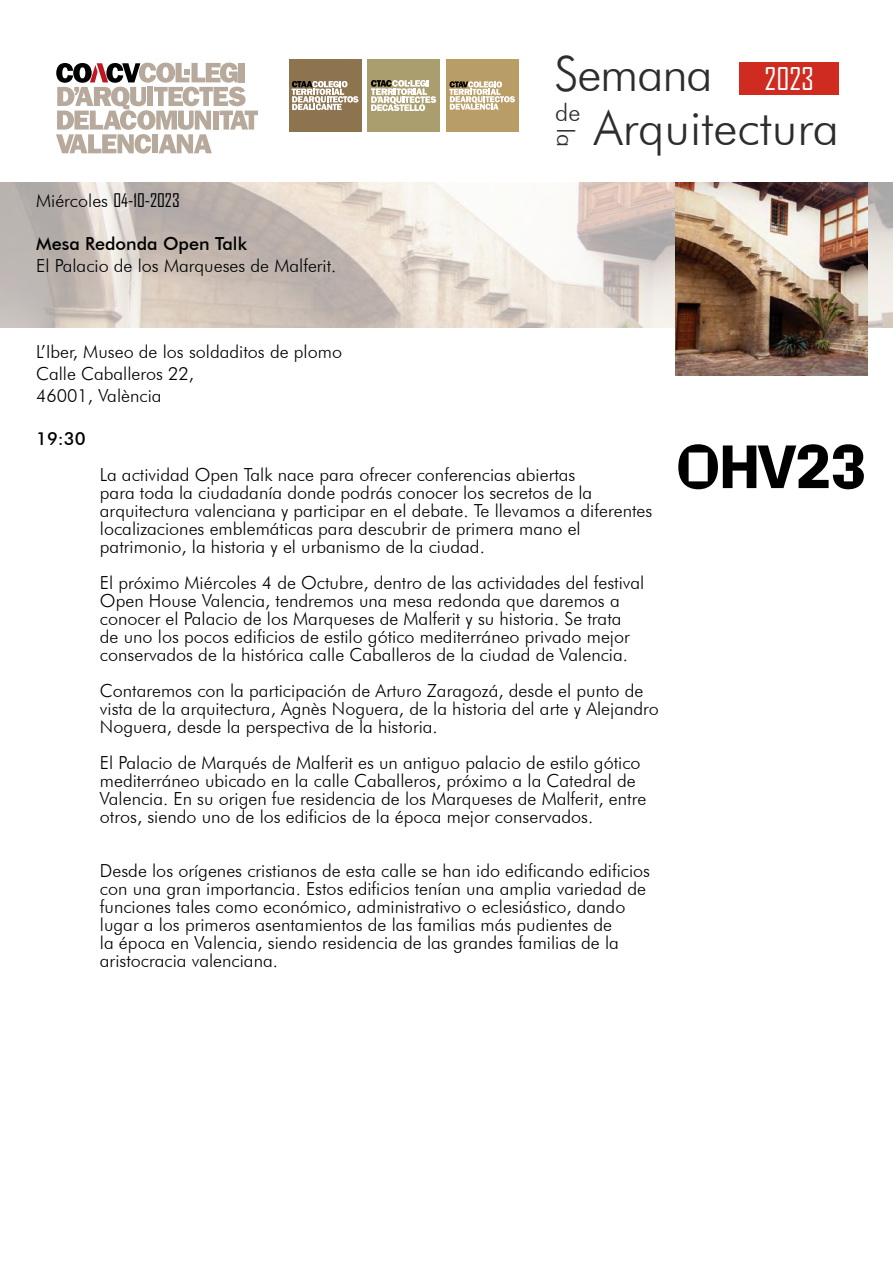
<style>
.page{position:relative;width:893px;height:1263px;background:#fff}
.page>*{position:absolute;margin:0;border:0;box-sizing:border-box;transform-origin:0 0}
.t1{font:60.9px "Yoko";color:#000}
.t2{font:300 48.6px "Futura BT";color:#2d2d2c}
.t3{font:300 24.3px "Futura BT";color:#2d2d2c}
.t4{font:300 18px/18px "Futura BT";color:#000}
.t5{font:500 18px "Futura BT";color:#000}
.t6{font:18px "Agency FB";color:#000}
.s1{font-family:"Agency FB";font-weight:400;font-size:30px;color:#fff}
.s2{font-family:"Futura BT";font-weight:300}
</style>
<div class="page">
<div style="left:739px;top:62px;width:100px;height:33px;background:#d02b21"></div>
<div style="left:289px;top:59px;width:73px;height:73px;background:#8e734f"></div>
<svg style="left:292px;top:81px;width:66px;height:29px"></svg>
<div style="left:367px;top:59px;width:73px;height:73px;background:#aa9d6e"></div>
<svg style="left:371px;top:80px;width:65px;height:31px"></svg>
<div style="left:446px;top:59px;width:73px;height:73px;background:#b99d66"></div>
<svg style="left:449px;top:81px;width:66px;height:29px"></svg>
<svg style="left:56px;top:63px;width:202px;height:91px"></svg>
<img style="left:0;top:183px;width:893px;height:144px">
<img style="left:675px;top:183px;width:192px;height:192px">
<h2 class="t2" style="left:554px;top:44px;width:261px">Semana <span class="s1">2023</span></h2>
<p class="t6" style="left:36px;top:190px;width:145px"><span class="s2">Miércoles</span> 04-10-2023</p>
<p class="t5" style="left:36px;top:233px;width:212px">Mesa Redonda Open Talk</p>
<p class="t4" style="left:36px;top:256px;width:302px">El Palacio de los Marqueses de Malferit.</p>
<h3 class="t3" style="left:555px;top:97px;width:27px">de</h3>
<h3 class="t3" style="left:580px;top:128px;width:20px;rotate:90deg">la</h3>
<h2 class="t2" style="left:594px;top:98px;width:247px">Arquitectura</h2>
<p class="t4" style="left:36px;top:341px;width:307px;line-height:21.6px">L’Iber, Museo de los soldaditos de plomo<br>Calle Caballeros 22,<br>46001, València</p>
<p class="t5" style="left:36px;top:427px;width:51px">19:30</p>
<p class="t4" style="left:100px;top:465px;width:554px">La actividad Open Talk nace para ofrecer conferencias abiertas<br>para toda la ciudadanía donde podrás conocer los secretos de la arquitectura valenciana y participar en el debate. Te llevamos a diferentes localizaciones emblemáticas para descubrir de primera mano el patrimonio, la historia y el urbanismo de la ciudad.</p>
<p class="t4" style="left:100px;top:573px;width:546px">El próximo Miércoles 4 de Octubre, dentro de las actividades del festival Open House Valencia, tendremos una mesa redonda que daremos a conocer el Palacio de los Marqueses de Malferit y su historia. Se trata de uno los pocos edificios de estilo gótico mediterráneo privado mejor conservados de la histórica calle Caballeros de la ciudad de Valencia.</p>
<p class="t4" style="left:100px;top:681px;width:560px">Contaremos con la participación de Arturo Zaragozá, desde el punto de vista de la arquitectura, Agnès Noguera, de la historia del arte y Alejandro<br>Noguera, desde la perspectiva de la historia.</p>
<p class="t4" style="left:100px;top:753px;width:548px">El Palacio de Marqués de Malferit es un antiguo palacio de estilo gótico mediterráneo ubicado en la calle Caballeros, próximo a la Catedral de Valencia. En su origen fue residencia de los Marqueses de Malferit, entre otros, siendo uno de los edificios de la época mejor conservados.</p>
<p class="t4" style="left:100px;top:861px;width:552px">Desde los orígenes cristianos de esta calle se han ido edificando edificios con una gran importancia. Estos edificios tenían una amplia variedad de funciones tales como económico, administrativo o eclesiástico, dando lugar a los primeros asentamientos de las familias más pudientes de<br>la época en Valencia, siendo residencia de las grandes familias de la aristocracia valenciana.</p>
<h1 class="t1" style="left:676px;top:430px;width:193px">OHV23</h1>
</div>
